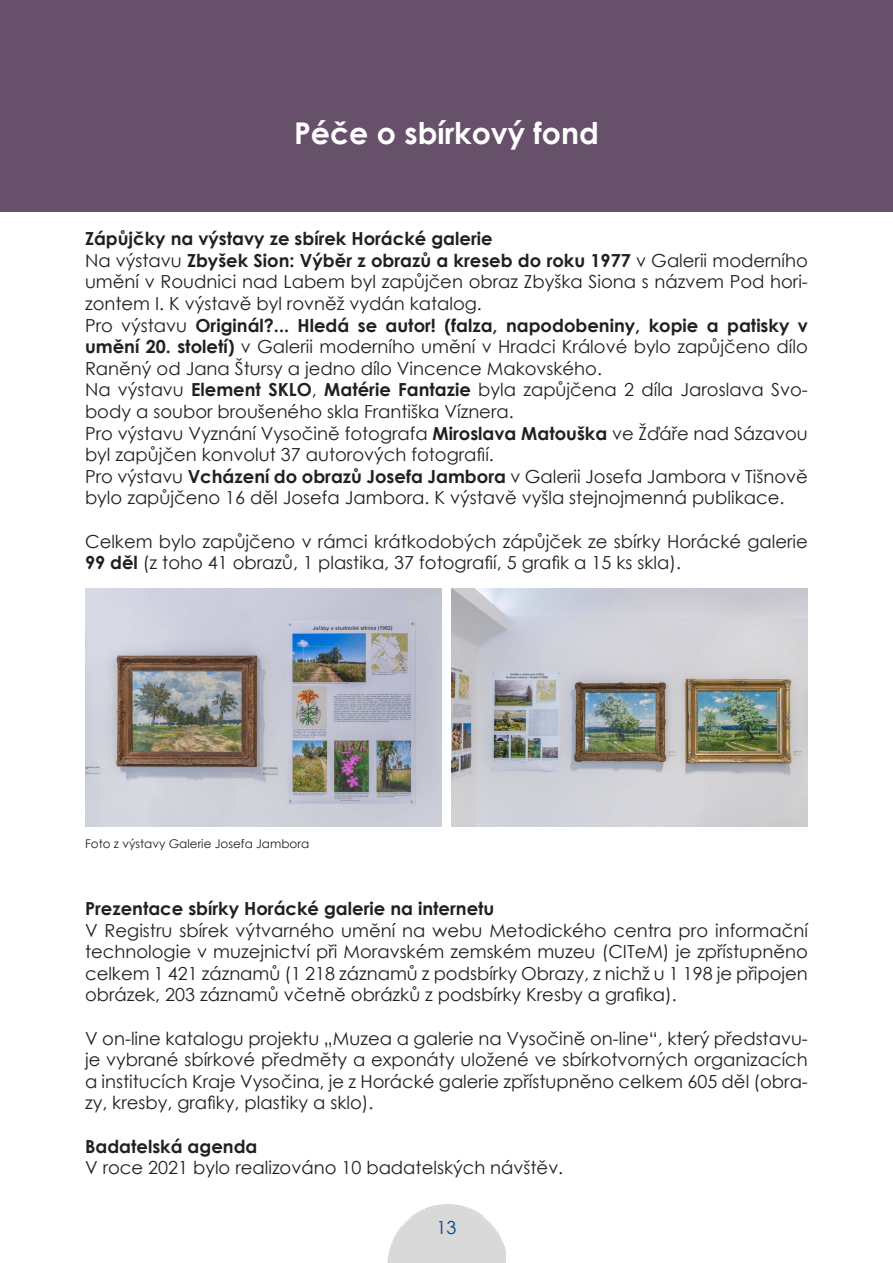
<style>
.page{position:relative;width:893px;height:1263px;background:#fff}
.page>*{position:absolute;margin:0;border:0;box-sizing:border-box;transform-origin:0 0}
.t1{font:700 30px "Century Gothic";color:#fff}
.t2{font:18px/21.6px "Century Gothic";color:#231f20}
.t3{font:700 18px "Century Gothic";color:#231f20}
.t4{font:18px "Century Gothic";color:#07428d}
.t5{font:12px "Century Gothic";color:#231f20}
.s1{font-weight:700}
</style>
<div class="page">
<div style="left:0;top:0;width:893px;height:211px;background:#67506a"></div>
<img style="left:388px;top:1204px;width:118px;height:59px">
<img style="left:85px;top:589px;width:356px;height:237px">
<img style="left:452px;top:589px;width:356px;height:237px">
<h1 class="t1" style="left:294px;top:110px;width:306px">Péče o sbírkový fond</h1>
<p class="t2" style="left:85px;top:228px;width:724px"><span class="s1">Zápůjčky na výstavy ze sbírek Horácké galerie<br></span>Na výstavu <span class="s1">Zbyšek Sion: Výběr z obrazů a kreseb do roku 1977</span> v Galerii moderního umění v Roudnici nad Labem byl zapůjčen obraz Zbyška Siona s názvem Pod hori&shy;zontem I. K výstavě byl rovněž vydán katalog.<br>Pro výstavu <span class="s1">Originál?... Hledá se autor! (falza, napodobeniny, kopie a patisky v umění 20. století)</span> v Galerii moderního umění v Hradci Králové bylo zapůjčeno dílo Raněný od Jana Štursy a jedno dílo Vincence Makovského.<br>Na výstavu <span class="s1">Element SKLO</span>, <span class="s1">Matérie Fantazie</span> byla zapůjčena 2 díla Jaroslava Svo&shy;body a soubor broušeného skla Františka Víznera.<br>Pro výstavu Vyznání Vysočině fotografa <span class="s1">Miroslava Matouška</span> ve Žďáře nad Sázavou byl zapůjčen konvolut 37 autorových fotografií.<br>Pro výstavu <span class="s1">Vcházení do obrazů Josefa Jambora</span> v Galerii Josefa Jambora v Tišnově bylo zapůjčeno 16 děl Josefa Jambora. K výstavě vyšla stejnojmenná publikace.</p>
<p class="t2" style="left:85px;top:530px;width:724px">Celkem bylo zapůjčeno v rámci krátkodobých zápůjček ze sbírky Horácké galerie<br><span class="s1">99 děl</span> (z toho 41 obrazů, 1 plastika, 37 fotografií, 5 grafik a 15 ks skla).</p>
<p class="t5" style="left:85px;top:835px;width:226px">Foto z výstavy Galerie Josefa Jambora</p>
<p class="t3" style="left:85px;top:895px;width:411px">Prezentace sbírky Horácké galerie na internetu</p>
<p class="t2" style="left:85px;top:919px;width:724px;text-align:justify">V Registru sbírek výtvarného umění na webu Metodického centra pro informační technologie v muzejnictví při Moravském zemském muzeu (CITeM) je zpřístupněno celkem 1 421 záznamů (1 218 záznamů z podsbírky Obrazy, z nichž u 1 198 je připojen obrázek, 203 záznamů včetně obrázků z podsbírky Kresby a grafika).</p>
<p class="t2" style="left:85px;top:1027px;width:724px;text-align:justify">V on-line katalogu projektu „Muzea a galerie na Vysočině on-line“, který představu&shy;je vybrané sbírkové předměty a exponáty uložené ve sbírkotvorných organizacích a institucích Kraje Vysočina, je z Horácké galerie zpřístupněno celkem 605 děl (obra&shy;zy, kresby, grafiky, plastiky a sklo).</p>
<p class="t3" style="left:85px;top:1132px;width:174px">Badatelská agenda</p>
<p class="t2" style="left:85px;top:1156px;width:480px">V roce 2021 bylo realizováno 10 badatelských návštěv.</p>
<p class="t4" style="left:436px;top:1215px;width:21px">13</p>
</div>
